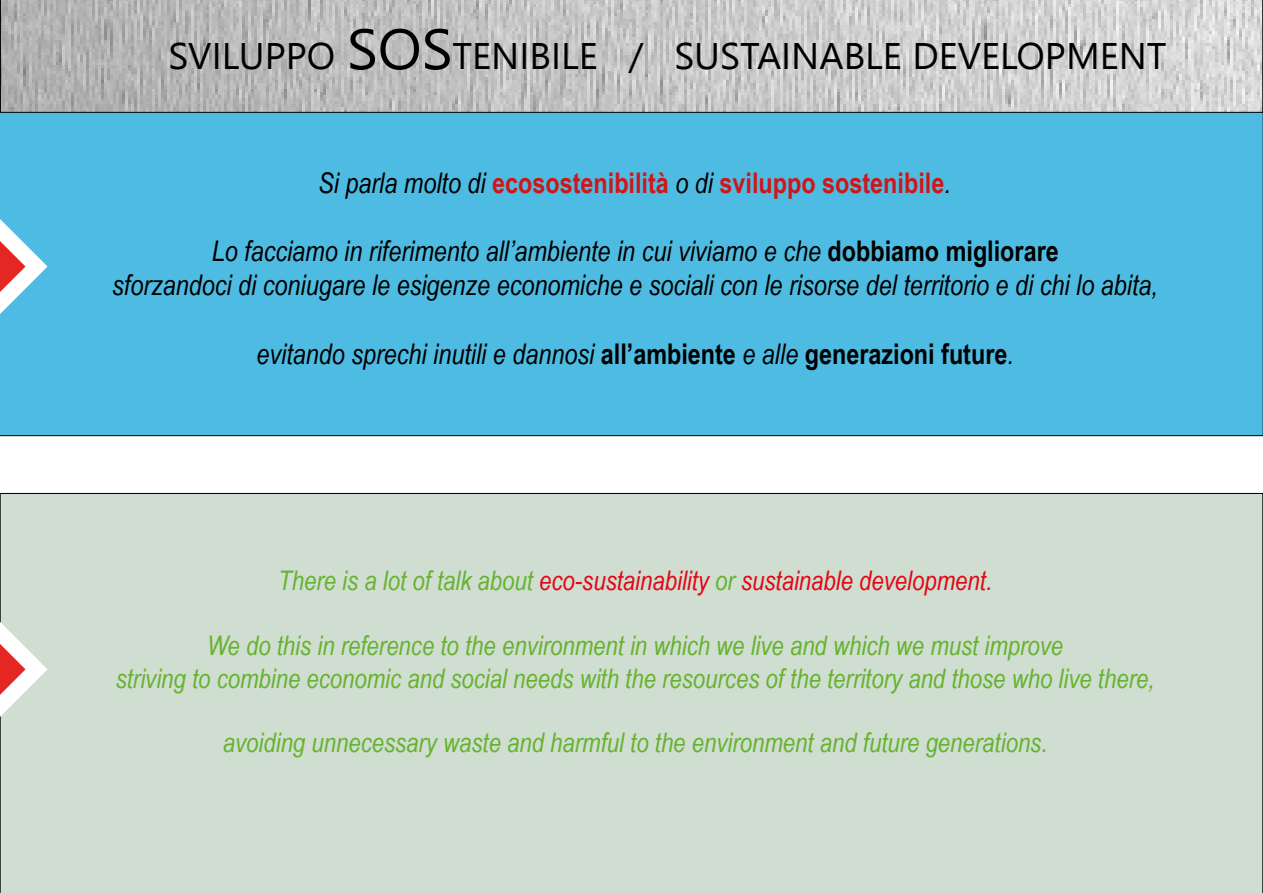
<style>
.page{position:relative;width:1263px;height:893px;background:#fff}
.page>*{position:absolute;margin:0;border:0;box-sizing:border-box;transform-origin:0 0}
.t1{font:italic 28.5px "Arial Narrow";color:#000}
.t2{font:700 28.5px "Arial Narrow";color:#cd171a}
.t3{font:italic 27px "Arial Narrow";color:#65b32e}
.t4{font:italic 27px "Arial Narrow";color:#e30613}
.s1{font-weight:400;font-style:italic;color:#000}
.s2{font-weight:700;font-style:normal}
.s3{color:#65b32e}
</style>
<div class="page">
<svg style="left:0;top:0;width:1262px;height:112px;background:#c3c3c3"></svg>
<svg style="left:1262px;top:0;width:1px;height:112px"></svg>
<div style="left:0;top:493px;width:1263px;height:400px;background:#d0ddd1"></div>
<div style="left:0;top:112px;width:1263px;height:324px;background:#4ebce2"></div>
<svg style="left:0;top:219px;width:48px;height:95px"></svg>
<svg style="left:0;top:622px;width:48px;height:95px"></svg>
<svg style="left:171px;top:43px;width:47px;height:27px"></svg>
<svg style="left:225px;top:43px;width:37px;height:27px"></svg>
<svg style="left:268px;top:43px;width:65px;height:27px;background:#bababa"></svg>
<svg style="left:350px;top:29px;width:69px;height:41px;background:#bdbdbd"></svg>
<svg style="left:425px;top:29px;width:91px;height:41px;background:#c0c0c0"></svg>
<svg style="left:523px;top:43px;width:3px;height:26px"></svg>
<svg style="left:533px;top:43px;width:25px;height:26px"></svg>
<svg style="left:564px;top:43px;width:32px;height:26px"></svg>
<svg style="left:628px;top:43px;width:16px;height:31px"></svg>
<svg style="left:676px;top:43px;width:112px;height:27px;background:#c9c9c9"></svg>
<svg style="left:795px;top:43px;width:68px;height:26px;background:#cdcdcd"></svg>
<svg style="left:869px;top:43px;width:31px;height:26px"></svg>
<svg style="left:916px;top:43px;width:180px;height:27px;background:#d0d0d0"></svg>
<svg style="left:1103px;top:43px;width:63px;height:26px;background:#d4d4d4"></svg>
<p class="t2" style="left:318px;top:161px;width:634px"><span class="s1">Si parla molto di</span> ecosostenibilità <span class="s1">o di</span> sviluppo sostenibile<span class="s1">.</span></p>
<p class="t1" style="left:212px;top:231px;width:848px">Lo facciamo in riferimento all’ambiente in cui viviamo e che <span class="s2">dobbiamo migliorare</span></p>
<p class="t1" style="left:112px;top:265px;width:1047px">sforzandoci di coniugare le esigenze economiche e sociali con le risorse del territorio e di chi lo abita,</p>
<p class="t1" style="left:256px;top:334px;width:759px">evitando sprechi inutili e dannosi <span class="s2">all’ambiente</span> e alle <span class="s2">generazioni future</span>.</p>
<p class="t4" style="left:278px;top:562px;width:715px"><span class="s3">There is a lot of talk about</span> eco-sustainability <span class="s3">or</span> sustainable development.</p>
<p class="t3" style="left:207px;top:627px;width:857px">We do this in reference to the environment in which we live and which we must improve</p>
<p class="t3" style="left:116px;top:659px;width:1040px">striving to combine economic and social needs with the resources of the territory and those who live there,</p>
<p class="t3" style="left:223px;top:724px;width:826px">avoiding unnecessary waste and harmful to the environment and future generations.</p>
</div>
